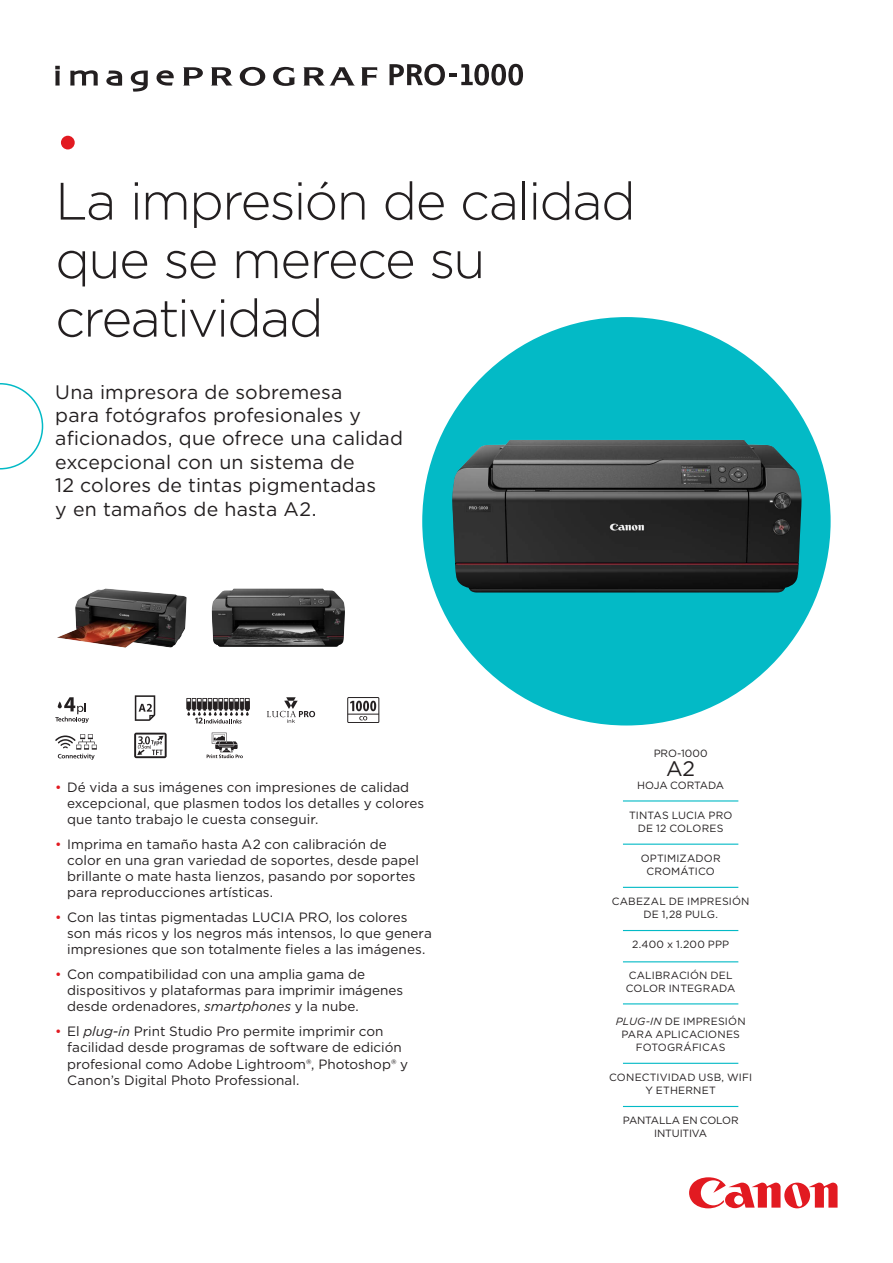
<style>
.page{position:relative;width:893px;height:1263px;background:#fff}
.page>*{position:absolute;margin:0;border:0;box-sizing:border-box;transform-origin:0 0}
.COVER_HEADER_LARGE{font:300 52.5px/58.5px "Gotham";letter-spacing:-.03em;color:#231f20}
.COVER_HEADER_LARGE-2{font:52.5px "Gotham";color:#e21a21}
.BODY{font:21px "Gotham";color:#231f20}
.INTRO{font:19.5px/23.4px "Gotham";letter-spacing:.005em;color:#231f20}
.t1{font:13.5px/16.2px "Gotham";color:#231f20}
.BODY-2{font:10.5px/12.9px "Gotham";letter-spacing:.015em;color:#231f20;text-align:center}
.BODY-3{font:10.5px/12.9px "Gotham";letter-spacing:-.02em;color:#231f20;text-align:center}
.s1{color:#e21a21}
.s2{font-style:italic}
</style>
<div class="page">
<div style="left:422px;top:317px;width:409px;height:408px;background:#03bac6;border-radius:50%"></div>
<svg style="left:0;top:383px;width:43px;height:86px"></svg>
<svg style="left:689px;top:1177px;width:148px;height:31px"></svg>
<img style="left:452px;top:440px;width:349px;height:152px">
<svg style="left:389px;top:64px;width:134px;height:22px"></svg>
<svg style="left:183px;top:67px;width:20px;height:19px"></svg>
<svg style="left:211px;top:67px;width:22px;height:19px"></svg>
<svg style="left:240px;top:67px;width:25px;height:19px"></svg>
<svg style="left:273px;top:67px;width:23px;height:19px"></svg>
<svg style="left:303px;top:67px;width:74px;height:19px"></svg>
<svg style="left:55px;top:66px;width:5px;height:20px"></svg>
<svg style="left:70px;top:70px;width:28px;height:16px"></svg>
<svg style="left:106px;top:71px;width:16px;height:15px"></svg>
<svg style="left:131px;top:71px;width:17px;height:21px"></svg>
<svg style="left:157px;top:70px;width:17px;height:16px"></svg>
<svg style="left:55px;top:697px;width:34px;height:26px"></svg>
<svg style="left:135px;top:695px;width:20px;height:26px"></svg>
<svg style="left:186px;top:698px;width:64px;height:25px"></svg>
<svg style="left:55px;top:734px;width:42px;height:26px"></svg>
<svg style="left:134px;top:733px;width:33px;height:25px"></svg>
<svg style="left:207px;top:733px;width:36px;height:25px"></svg>
<hr style="left:623px;top:800px;width:115px;height:1px;background:#03bac6">
<hr style="left:623px;top:843px;width:115px;height:2px;background:#03bac6">
<hr style="left:623px;top:887px;width:115px;height:1px;background:#03bac6">
<hr style="left:623px;top:930px;width:115px;height:1px;background:#03bac6">
<hr style="left:623px;top:961px;width:115px;height:1px;background:#03bac6">
<hr style="left:623px;top:1003px;width:115px;height:1px;background:#03bac6">
<hr style="left:623px;top:1063px;width:115px;height:1px;background:#03bac6">
<hr style="left:623px;top:1106px;width:115px;height:1px;background:#03bac6">
<img style="left:57px;top:588px;width:130px;height:60px">
<img style="left:212px;top:589px;width:133px;height:58px">
<svg style="left:267px;top:697px;width:48px;height:26px"></svg>
<div style="left:347px;top:697px;width:32px;height:26px;border:1px solid #231f20"></div>
<svg style="left:348px;top:701px;width:31px;height:21px"></svg>
<hr style="left:348px;top:714px;width:31px;height:1px;background:#231f20">
<p class="COVER_HEADER_LARGE-2" style="left:55px;top:109px;width:27px">•</p>
<p class="COVER_HEADER_LARGE" style="left:55px;top:170px;width:582px">La impresión de calidad que se merece su creatividad</p>
<p class="INTRO" style="left:55px;top:380px;width:349px">Una impresora de sobremesa<br>para fotógrafos profesionales y aficionados, que ofrece una calidad excepcional con un sistema de<br>12 colores de tintas pigmentadas<br>y en tamaños de hasta A2.</p>
<p class="t1" style="left:67px;top:778px;width:358px;text-indent:-12px"><span class="s1">•</span> Dé vida a sus imágenes con impresiones de calidad excepcional, que plasmen todos los detalles y colores que tanto trabajo le cuesta conseguir.</p>
<p class="t1" style="left:67px;top:835px;width:353px;text-indent:-12px"><span class="s1">•</span> Imprima en tamaño hasta A2 con calibración de color en una gran variedad de soportes, desde papel brillante o mate hasta lienzos, pasando por soportes para reproducciones artísticas.</p>
<p class="t1" style="left:67px;top:909px;width:366px;text-indent:-12px"><span class="s1">•</span> Con las tintas pigmentadas LUCIA PRO, los colores son más ricos y los negros más intensos, lo que genera impresiones que son totalmente fieles a las imágenes.</p>
<p class="t1" style="left:67px;top:966px;width:338px;text-indent:-12px"><span class="s1">•</span> Con compatibilidad con una amplia gama de dispositivos y plataformas para imprimir imágenes desde ordenadores, <span class="s2">smartphones</span> y la nube.</p>
<p class="t1" style="left:67px;top:1023px;width:343px;text-indent:-12px"><span class="s1">•</span> El <span class="s2">plug-in</span> Print Studio Pro permite imprimir con facilidad desde programas de software de edición profesional como Adobe Lightroom®, Photoshop® y Canon’s Digital Photo Professional.</p>
<p class="BODY-2" style="left:654px;top:746px;width:55px">PRO-1000</p>
<p class="BODY" style="left:666px;top:755px;width:31px">A2</p>
<p class="BODY-3" style="left:637px;top:778px;width:89px">HOJA CORTADA</p>
<p class="BODY-2" style="left:629px;top:808px;width:105px">TINTAS LUCIA PRO<br>DE 12 COLORES</p>
<p class="BODY-2" style="left:641px;top:851px;width:81px">OPTIMIZADOR<br>CROMÁTICO</p>
<p class="BODY-2" style="left:612px;top:895px;width:139px">CABEZAL DE IMPRESIÓN<br>DE 1,28 PULG.</p>
<p class="BODY-2" style="left:632px;top:938px;width:99px">2.400 x 1.200 PPP</p>
<p class="BODY-2" style="left:626px;top:968px;width:111px;text-align:left">CALIBRACIÓN DEL<br>COLOR INTEGRADA</p>
<p class="BODY-2" style="left:616px;top:1014px;width:131px"><span class="s2">PLUG-IN</span> DE IMPRESIÓN<br>PARA APLICACIONES<br>FOTOGRÁFICAS</p>
<p class="BODY-2" style="left:609px;top:1071px;width:144px">CONECTIVIDAD USB, WIFI<br>Y ETHERNET</p>
<p class="BODY-3" style="left:623px;top:1114px;width:117px">PANTALLA EN COLOR<br>INTUITIVA</p>
</div>
